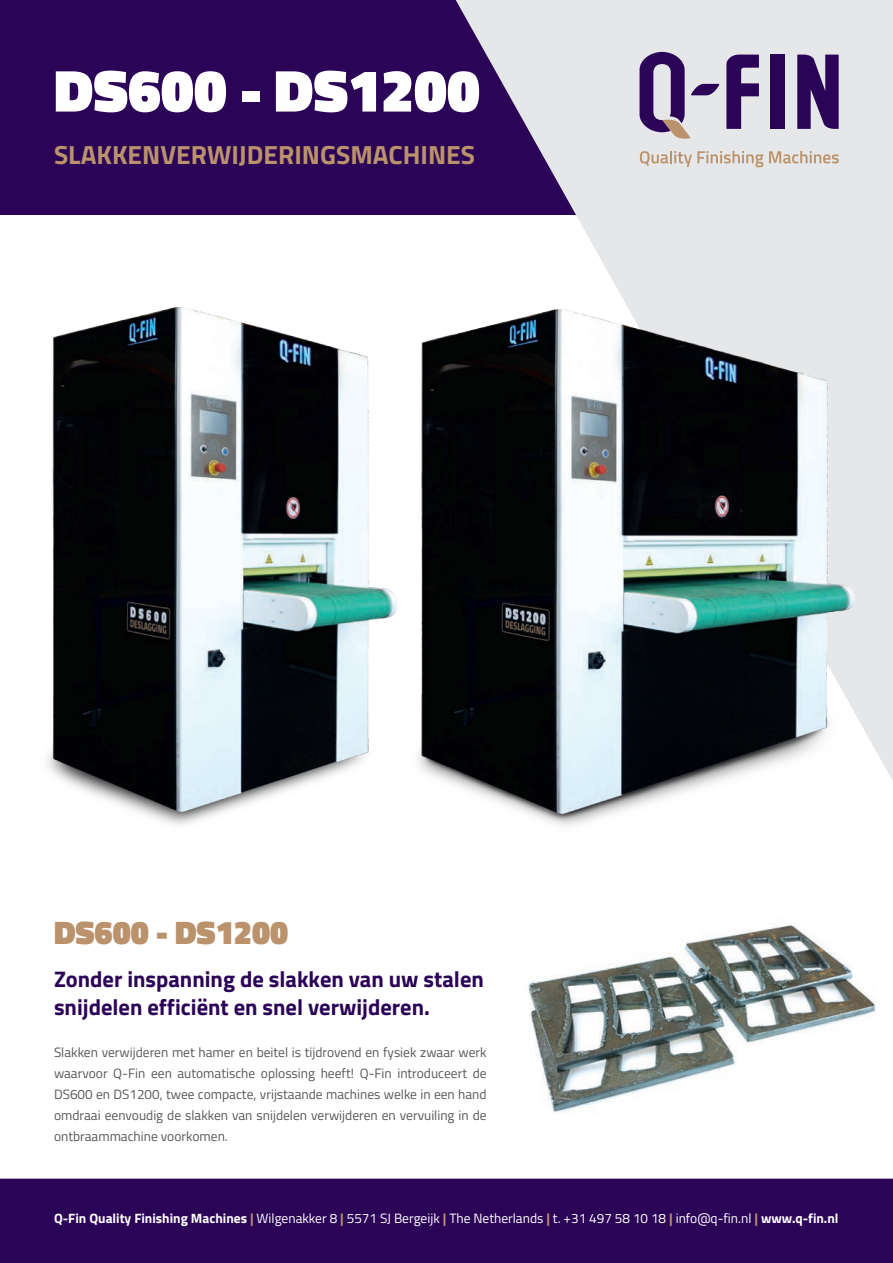
<style>
.page{position:relative;width:893px;height:1263px;background:#fff}
.page>*{position:absolute;margin:0;border:0;box-sizing:border-box;transform-origin:0 0}
.t1{font:900 60px "Titillium Web";color:#fff}
.t2{font:900 33px "Titillium Web";color:#ba926b}
.t3{font:700 26.25px "Titillium Web";color:#ba926b}
.t4{font:700 22.5px/28.5px "Titillium Web";color:#2b0457}
.t5{font:13.5px/21px "Titillium Web";color:#57585a;text-align:justify}
.t6{font:13.5px "Titillium Web";color:#fff}
.s1{font-weight:700}
.s2{font-weight:700;color:#ba926b}
</style>
<div class="page">
<div style="left:0;top:0;width:893px;height:215px;background:#2b0457"></div>
<svg style="left:456px;top:0;width:437px;height:781px;fill:#e6e7e9"></svg>
<div style="left:770px;top:55px;width:15px;height:74px;background:#2b0457"></div>
<svg style="left:797px;top:55px;width:42px;height:74px"></svg>
<svg style="left:726px;top:55px;width:33px;height:74px"></svg>
<svg style="left:640px;top:52px;width:79px;height:87px"></svg>
<svg style="left:640px;top:151px;width:123px;height:16px;background:#d8cec3"></svg>
<svg style="left:769px;top:151px;width:70px;height:12px"></svg>
<div style="left:0;top:1179px;width:893px;height:84px;background:#2b0457"></div>
<img style="left:528px;top:924px;width:348px;height:189px">
<img style="left:47px;top:307px;width:313px;height:518px">
<img style="left:360px;top:301px;width:524px;height:525px">
<h1 class="t1" style="left:54px;top:56px;width:427px">DS600 - DS1200</h1>
<h3 class="t3" style="left:54px;top:145px;width:423px">SLAKKENVERWIJDERINGSMACHINES</h3>
<h2 class="t2" style="left:54px;top:913px;width:236px">DS600 - DS1200</h2>
<h3 class="t4" style="left:54px;top:967px;width:431px">Zonder inspanning de slakken van uw stalen snijdelen efficiënt en snel verwijderen.</h3>
<p class="t5" style="left:54px;top:1043px;width:434px">Slakken verwijderen met hamer en beitel is tijdrovend en fysiek zwaar werk waarvoor Q-Fin een automatische oplossing heeft! Q-Fin introduceert de DS600 en DS1200, twee compacte, vrijstaande machines welke in een hand omdraai eenvoudig de slakken van snijdelen verwijderen en vervuiling in de ontbraammachine voorkomen.</p>
<p class="t6" style="left:54px;top:1213px;width:786px"><span class="s1">Q-Fin Quality Finishing Machines</span> <span class="s2">|</span> Wilgenakker 8 <span class="s2">|</span> 5571 SJ Bergeijk <span class="s2">|</span> The Netherlands <span class="s2">|</span> t. +31 497 58 10 18 <span class="s2">|</span> info@q-fin.nl <span class="s2">|</span> <span class="s1">www.q-fin.nl</span></p>
</div>
